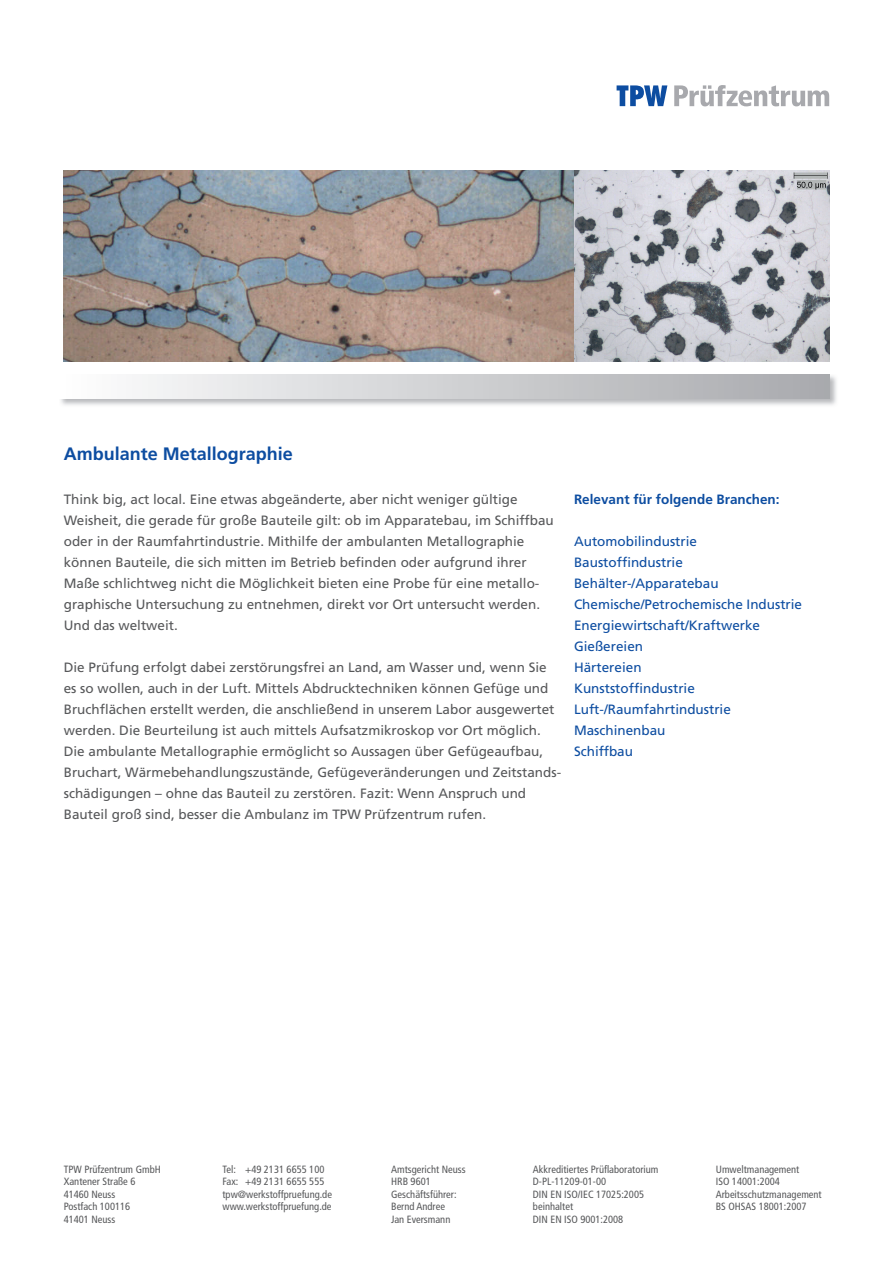
<style>
.page{position:relative;width:893px;height:1263px;background:#fff}
.page>*{position:absolute;margin:0;border:0;box-sizing:border-box;transform-origin:0 0}
.t1{font:700 18px "Frutiger";color:#0d4da1}
.t2{font:13.5px/21px "Frutiger";color:#57585a}
.t3{font:13.5px/21px "Frutiger";color:#0d4da1}
.t4{font:700 13.5px "Frutiger";color:#0d4da1}
.t5{font:condensed 10.5px/12.6px "Frutiger";color:#57585a}
</style>
<div class="page">
<img style="left:61px;top:374px;width:776px;height:31px">
<div style="left:60px;top:374px;width:769px;height:24px;background:linear-gradient(to right,#fdfdfe,#a7a9ad)"></div>
<svg style="left:617px;top:85px;width:50px;height:21px"></svg>
<svg style="left:674px;top:85px;width:155px;height:21px"></svg>
<img style="left:64px;top:170px;width:765px;height:191px">
<h1 class="t1" style="left:64px;top:443px;width:231px">Ambulante Metallographie</h1>
<p class="t2" style="left:64px;top:488px;width:492px">Think big, act local. Eine etwas abgeänderte, aber nicht weniger gültige Weisheit, die gerade für große Bauteile gilt: ob im Apparatebau, im Schiffbau oder in der Raumfahrtindustrie. Mithilfe der ambulanten Metallographie können Bauteile, die sich mitten im Betrieb befinden oder aufgrund ihrer Maße schlichtweg nicht die Möglichkeit bieten eine Probe für eine metallo&shy;graphische Untersuchung zu entnehmen, direkt vor Ort untersucht werden.<br>Und das weltweit.</p>
<p class="t2" style="left:64px;top:656px;width:499px">Die Prüfung erfolgt dabei zerstörungsfrei an Land, am Wasser und, wenn Sie es so wollen, auch in der Luft. Mittels Abdrucktechniken können Gefüge und Bruchflächen erstellt werden, die anschließend in unserem Labor ausgewertet werden. Die Beurteilung ist auch mittels Aufsatzmikroskop vor Ort möglich.<br>Die ambulante Metallographie ermöglicht so Aussagen über Gefügeaufbau, Bruchart, Wärmebehandlungszustände, Gefügeveränderungen und Zeitstands&shy;schädigungen – ohne das Bauteil zu zerstören. Fazit: Wenn Anspruch und Bauteil groß sind, besser die Ambulanz im TPW Prüfzentrum rufen.</p>
<p class="t4" style="left:574px;top:491px;width:207px">Relevant für folgende Branchen:</p>
<p class="t3" style="left:574px;top:530px;width:230px">Automobilindustrie<br>Baustoffindustrie<br>Behälter-/Apparatebau<br>Chemische/Petrochemische Industrie<br>Energiewirtschaft/Kraftwerke<br>Gießereien<br>Härtereien<br>Kunststoffindustrie<br>Luft-/Raumfahrtindustrie<br>Maschinenbau<br>Schiffbau</p>
<p class="t5" style="left:64px;top:1163px;width:98px">TPW Prüfzentrum GmbH<br>Xantener Straße 6<br>41460 Neuss<br>Postfach 100116<br>41401 Neuss</p>
<p class="t5" style="left:223px;top:1163px;width:111px">Tel: +49 2131 6655 100<br>Fax: +49 2131 6655 555 tpw@werkstoffpruefung.de www.werkstoffpruefung.de</p>
<p class="t5" style="left:391px;top:1163px;width:76px">Amtsgericht Neuss<br>HRB 9601<br>Geschäftsführer:<br>Bernd Andree<br>Jan Eversmann</p>
<p class="t5" style="left:533px;top:1163px;width:127px">Akkreditiertes Prüflaboratorium<br>D-PL-11209-01-00<br>DIN EN ISO/IEC 17025:2005 beinhaltet<br>DIN EN ISO 9001:2008</p>
<p class="t5" style="left:716px;top:1163px;width:107px">Umweltmanagement<br>ISO 14001:2004<br>Arbeitsschutzmanagement<br>BS OHSAS 18001:2007</p>
</div>
